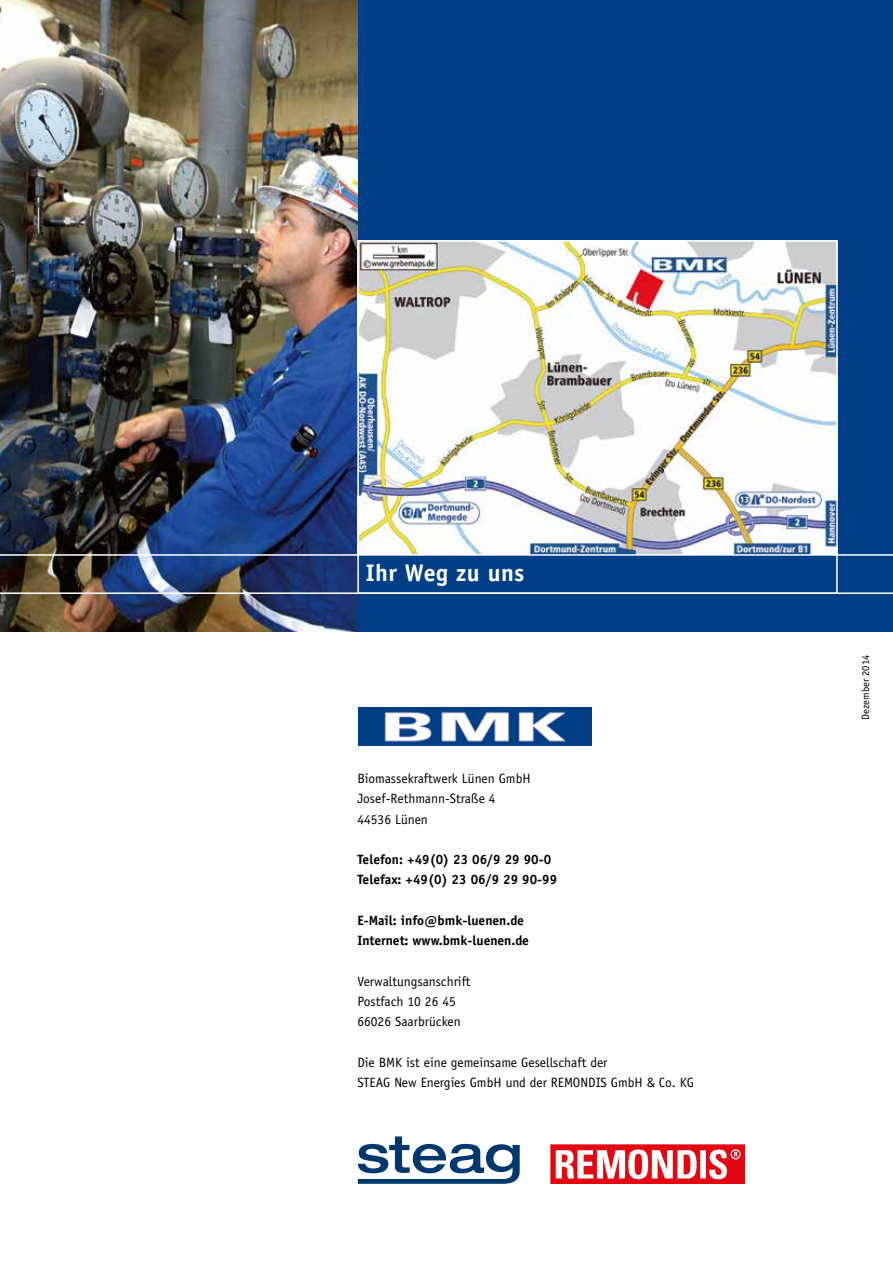
<style>
.page{position:relative;width:893px;height:1263px;background:#fff}
.page>*{position:absolute;margin:0;border:0;box-sizing:border-box;transform-origin:0 0}
.t1{font:700 24px "Officina Sans LT";letter-spacing:.02em;color:#fff}
.t2{font:13.5px/20.2px "Officina Sans LT";color:#000}
.t3{font:700 13.5px/20.2px "Officina Sans LT";color:#000}
.t4{font:10.5px "Officina Sans LT";color:#000}
</style>
<div class="page">
<div style="left:358px;top:708px;width:233px;height:38px;background:#023f86"></div>
<img style="left:384px;top:711px;width:182px;height:31px">
<div style="left:357px;top:0;width:536px;height:631px;background:#023f86"></div>
<img style="left:0;top:0;width:358px;height:631px">
<img style="left:360px;top:243px;width:475px;height:311px">
<img style="left:550px;top:1145px;width:194px;height:39px">
<hr style="left:0;top:554px;width:893px;height:2px;background:#fff">
<hr style="left:0;top:592px;width:893px;height:2px;background:#fff">
<svg style="left:358px;top:1136px;width:162px;height:48px"></svg>
<div style="left:357px;top:240px;width:481px;height:354px;border:2px solid #fff"></div>
<h1 class="t1" style="left:366px;top:558px;width:160px">Ihr Weg zu uns</h1>
<p class="t2" style="left:357px;top:768px;width:175px">Biomassekraftwerk Lünen GmbH<br>Josef-Rethmann-Straße 4<br>44536 Lünen</p>
<p class="t3" style="left:357px;top:849px;width:201px">Telefon: +49(0) 23 06/9 29 90-0<br>Telefax: +49(0) 23 06/9 29 90-99</p>
<p class="t3" style="left:357px;top:910px;width:173px">E-Mail: info@bmk-luenen.de<br>Internet: www.bmk-luenen.de</p>
<p class="t2" style="left:357px;top:971px;width:115px">Verwaltungsanschrift<br>Postfach 10 26 45<br>66026 Saarbrücken</p>
<p class="t2" style="left:357px;top:1052px;width:338px">Die BMK ist eine gemeinsame Gesellschaft der<br>STEAG New Energies GmbH und der REMONDIS GmbH &amp; Co. KG</p>
<p class="t4" style="left:859px;top:720px;width:66px;rotate:-90deg">Dezember 2014</p>
</div>
